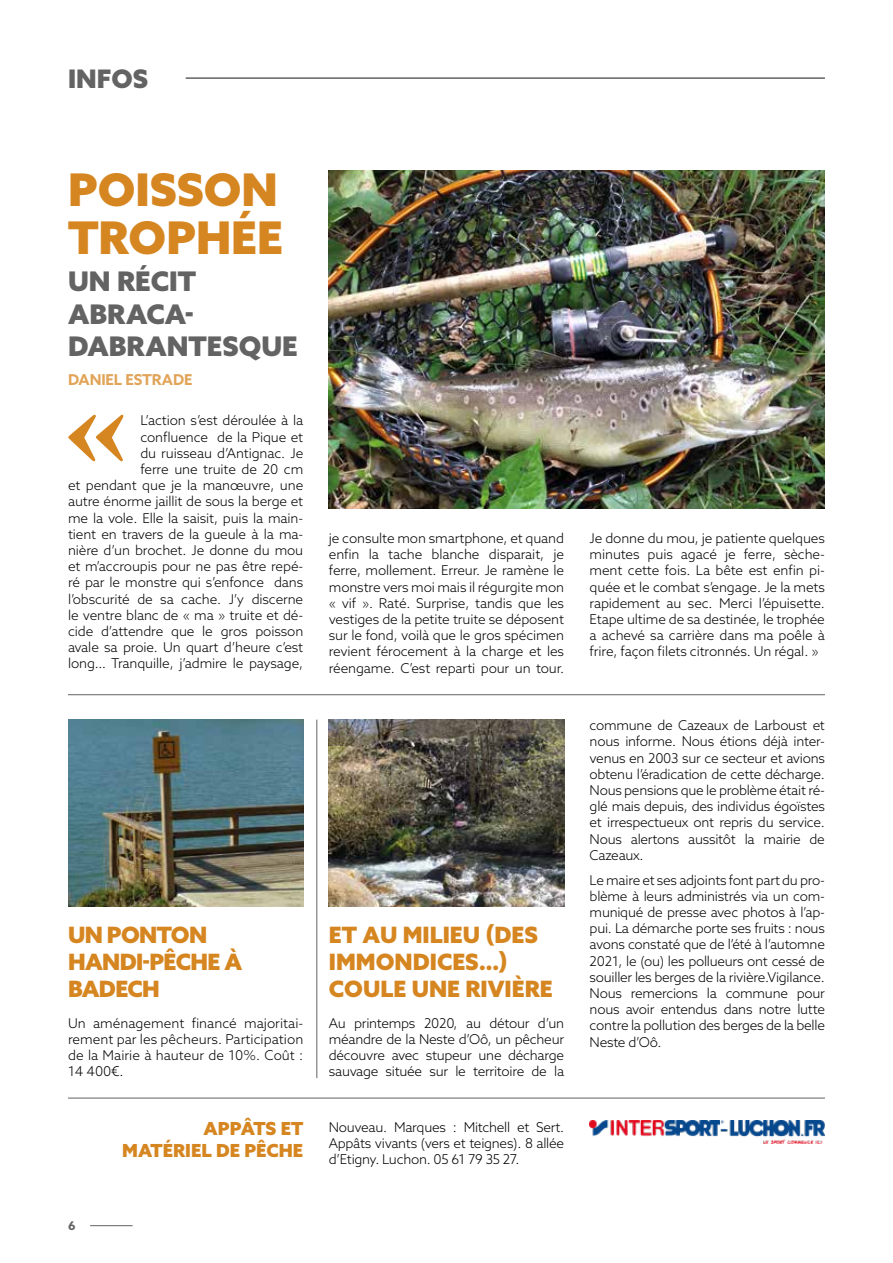
<style>
.page{position:relative;width:893px;height:1263px;background:#fff}
.page>*{position:absolute;margin:0;border:0;box-sizing:border-box;transform-origin:0 0}
.t1{font:900 45px/48px "Azo Sans";color:#d68621}
.t2{font:900 27px/32.4px "Azo Sans";color:#646363}
.t3{font:900 25.5px "Azo Sans";color:#646363}
.t4{font:900 22.5px/27px "Azo Sans";color:#d68621}
.t5{font:900 22.5px/27px "Azo Sans";letter-spacing:-.03em;color:#d68621}
.t6{font:900 18px/21.6px "Azo Sans";color:#d68621;text-align:right}
.t7{font:700 15px "Azo Sans";letter-spacing:-.01em;color:#e1a459}
.t8{font:300 13.5px/16.2px "Azo Sans";letter-spacing:-.01em;color:#000;text-align:justify}
.t9{font:700 12px "Azo Sans";color:#646363}
</style>
<div class="page">
<hr style="left:90px;top:1225px;width:43px;height:1px;background:#646363">
<hr style="left:186px;top:77px;width:639px;height:2px;background:#646363">
<svg style="left:68px;top:415px;width:55px;height:46px"></svg>
<img style="left:329px;top:170px;width:496px;height:339px">
<img style="left:68px;top:719px;width:235px;height:188px">
<img style="left:329px;top:719px;width:235px;height:188px">
<hr style="left:317px;top:719px;width:1px;height:359px;background:#646363">
<hr style="left:68px;top:694px;width:757px;height:1px;background:#646363">
<hr style="left:68px;top:1098px;width:757px;height:1px;background:#646363">
<img style="left:590px;top:1121px;width:235px;height:22px">
<h3 class="t3" style="left:68px;top:62px;width:82px">INFOS</h3>
<h1 class="t1" style="left:68px;top:165px;width:217px">POISSON<br>TROPHÉE</h1>
<h2 class="t2" style="left:68px;top:265px;width:231px">UN RÉCIT<br>ABRACA-<br>DABRANTESQUE</h2>
<p class="t7" style="left:68px;top:369px;width:126px">DANIEL ESTRADE</p>
<p class="t8" style="left:68px;top:412px;width:237px;text-align:right">L’action s’est déroulée à la<br>confluence de la Pique et<br>du ruisseau d’Antignac. Je<br>ferre une truite de 20 cm<br>et pendant que je la manœuvre, une autre énorme jaillit de sous la berge et me la vole. Elle la saisit, puis la main&shy;tient en travers de la gueule à la ma&shy;nière d’un brochet. Je donne du mou et m’accroupis pour ne pas être repé&shy;ré par le monstre qui s’enfonce dans l’obscurité de sa cache. J’y discerne le ventre blanc de « ma » truite et dé&shy;cide d’attendre que le gros poisson avale sa proie. Un quart d’heure c’est long… Tranquille, j’admire le paysage,</p>
<p class="t8" style="left:329px;top:530px;width:237px">je consulte mon smartphone, et quand enfin la tache blanche disparait, je ferre, mollement. Erreur. Je ramène le monstre vers moi mais il régurgite mon « vif ». Raté. Surprise, tandis que les vestiges de la petite truite se déposent sur le fond, voilà que le gros spécimen revient férocement à la charge et les réengame. C’est reparti pour un tour.</p>
<h3 class="t5" style="left:68px;top:921px;width:176px">UN PONTON<br>HANDI-PÊCHE À<br>BADECH</h3>
<h3 class="t4" style="left:329px;top:921px;width:225px">ET AU MILIEU (DES<br>IMMONDICES…)<br>COULE UNE RIVIÈRE</h3>
<p class="t8" style="left:68px;top:1015px;width:237px">Un aménagement financé majoritai&shy;rement par les pêcheurs. Participation de la Mairie à hauteur de 10%. Coût :<br>14 400€.</p>
<p class="t9" style="left:68px;top:1218px;width:9px">6</p>
<h3 class="t6" style="left:122px;top:1117px;width:183px">APPÂTS ET<br>MATÉRIEL DE PÊCHE</h3>
<p class="t8" style="left:329px;top:1015px;width:237px">Au printemps 2020, au détour d’un méandre de la Neste d’Oô, un pêcheur découvre avec stupeur une décharge sauvage située sur le territoire de la</p>
<p class="t8" style="left:329px;top:1118px;width:237px">Nouveau. Marques : Mitchell et Sert.<br>Appâts vivants (vers et teignes). 8 allée d’Etigny. Luchon. 05 61 79 35 27.</p>
<p class="t8" style="left:590px;top:530px;width:237px">Je donne du mou, je patiente quelques minutes puis agacé je ferre, sèche&shy;ment cette fois. La bête est enfin pi&shy;quée et le combat s’engage. Je la mets rapidement au sec. Merci l’épuisette.<br>Etape ultime de sa destinée, le trophée a achevé sa carrière dans ma poêle à frire, façon filets citronnés. Un régal. »</p>
<p class="t8" style="left:590px;top:717px;width:237px">commune de Cazeaux de Larboust et nous informe. Nous étions déjà inter&shy;venus en 2003 sur ce secteur et avions obtenu l’éradication de cette décharge.<br>Nous pensions que le problème était ré&shy;glé mais depuis, des individus égoïstes et irrespectueux ont repris du service.<br>Nous alertons aussitôt la mairie de Cazeaux.</p>
<p class="t8" style="left:590px;top:871px;width:237px">Le maire et ses adjoints font part du pro&shy;blème à leurs administrés via un com&shy;muniqué de presse avec photos à l’ap&shy;pui. La démarche porte ses fruits : nous avons constaté que de l’été à l’automne 2021, le (ou) les pollueurs ont cessé de souiller les berges de la rivière.Vigilance.<br>Nous remercions la commune pour nous avoir entendus dans notre lutte contre la pollution des berges de la belle Neste d’Oô.</p>
</div>
